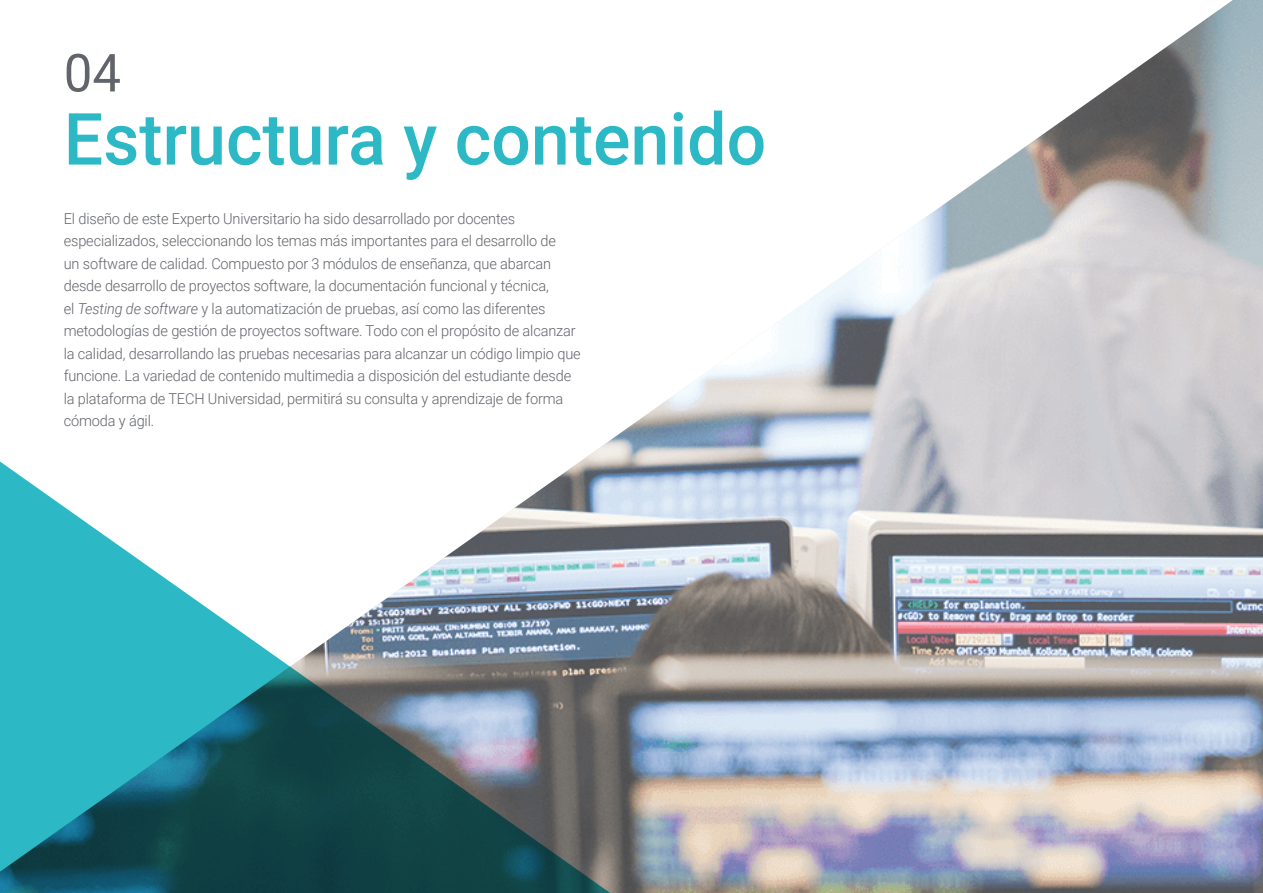
<style>
.page{position:relative;width:1263px;height:893px;background:#fff}
.page>*{position:absolute;margin:0;border:0;box-sizing:border-box;transform-origin:0 0}
.t1{font:500 72px "Roboto";color:#2db8c5}
.t2{font:52.5px "Roboto";color:#61646a}
.t3{font:300 15px/22.5px "Roboto";letter-spacing:-.01em;color:#61646a}
.s1{font-style:italic}
</style>
<div class="page">
<img style="left:602px;top:0;width:661px;height:893px">
<svg style="left:0;top:446px;width:640px;height:447px"></svg>
<h2 class="t2" style="left:64px;top:36px;width:59px">04</h2>
<h1 class="t1" style="left:64px;top:89px;width:704px">Estructura y contenido</h1>
<p class="t3" style="left:64px;top:207px;width:518px">El diseño de este Experto Universitario ha sido desarrollado por docentes especializados, seleccionando los temas más importantes para el desarrollo de<br>un software de calidad. Compuesto por 3 módulos de enseñanza, que abarcan desde desarrollo de proyectos software, la documentación funcional y técnica,<br>el <span class="s1">Testing de software</span> y la automatización de pruebas, así como las diferentes metodologías de gestión de proyectos software. Todo con el propósito de alcanzar la calidad, desarrollando las pruebas necesarias para alcanzar un código limpio que funcione. La variedad de contenido multimedia a disposición del estudiante desde la plataforma de TECH Universidad, permitirá su consulta y aprendizaje de forma cómoda y ágil.</p>
</div>
